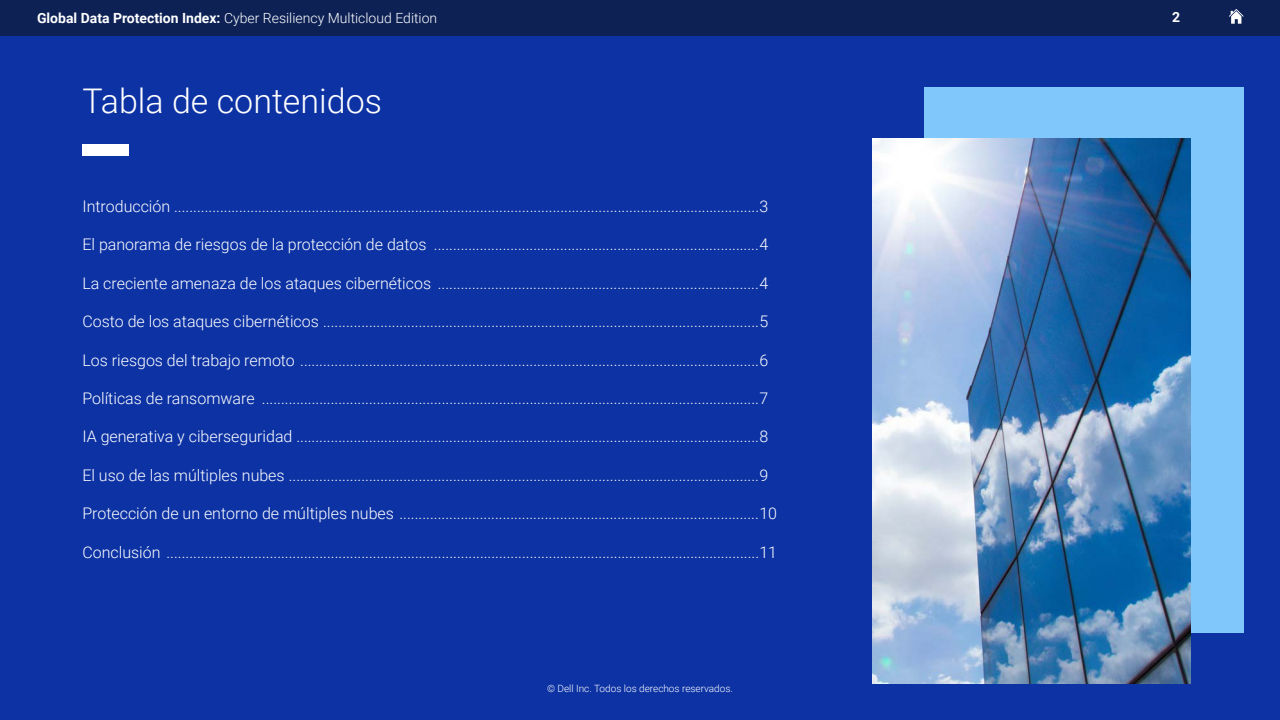
<style>
.page{position:relative;width:1280px;height:720px;background:#fff}
.page>*{position:absolute;margin:0;border:0;box-sizing:border-box;transform-origin:0 0}
.t1{font:300 34px "Roboto";color:#fff}
.t2{font:300 16px "Roboto";color:#fff}
.t3{font:300 14px "Roboto";color:#fff}
.t4{font:700 14px "Roboto";color:#fff}
.t5{font:300 10px "Roboto";color:#fff}
.s1{font-weight:700}
</style>
<div class="page">
<div style="left:0;top:0;width:1280px;height:36px;background:#0d2155"></div>
<svg style="left:1229px;top:9px;width:15px;height:15px"></svg>
<div style="left:0;top:36px;width:1280px;height:684px;background:#0c32a4"></div>
<div style="left:82px;top:144px;width:47px;height:11px;background:#fff"></div>
<div style="left:925px;top:87px;width:319px;height:546px;background:#80c7fb"></div>
<img style="left:872px;top:139px;width:318px;height:545px">
<p class="t3" style="left:37px;top:8px;width:402px"><span class="s1">Global Data Protection Index:</span> Cyber Resiliency Multicloud Edition</p>
<p class="t4" style="left:1172px;top:7px;width:10px">2</p>
<h1 class="t1" style="left:82px;top:77px;width:301px">Tabla de contenidos</h1>
<p class="t2" style="left:82px;top:195px;width:687px">Introducción .........................................................................................................................................................3</p>
<p class="t2" style="left:82px;top:234px;width:687px">El panorama de riesgos de la protección de datos .....................................................................................4</p>
<p class="t2" style="left:82px;top:272px;width:687px">La creciente amenaza de los ataques cibernéticos ....................................................................................4</p>
<p class="t2" style="left:82px;top:310px;width:687px">Costo de los ataques cibernéticos ..................................................................................................................5</p>
<p class="t2" style="left:82px;top:349px;width:687px">Los riesgos del trabajo remoto ........................................................................................................................6</p>
<p class="t2" style="left:82px;top:387px;width:687px">Políticas de ransomware ..................................................................................................................................7</p>
<p class="t2" style="left:82px;top:426px;width:687px">IA generativa y ciberseguridad .........................................................................................................................8</p>
<p class="t2" style="left:82px;top:464px;width:687px">El uso de las múltiples nubes ...........................................................................................................................9</p>
<p class="t2" style="left:82px;top:502px;width:696px">Protección de un entorno de múltiples nubes ..............................................................................................10</p>
<p class="t2" style="left:82px;top:541px;width:696px">Conclusión ...........................................................................................................................................................11</p>
<p class="t5" style="left:547px;top:681px;width:187px">© Dell Inc. Todos los derechos reservados.</p>
</div>
